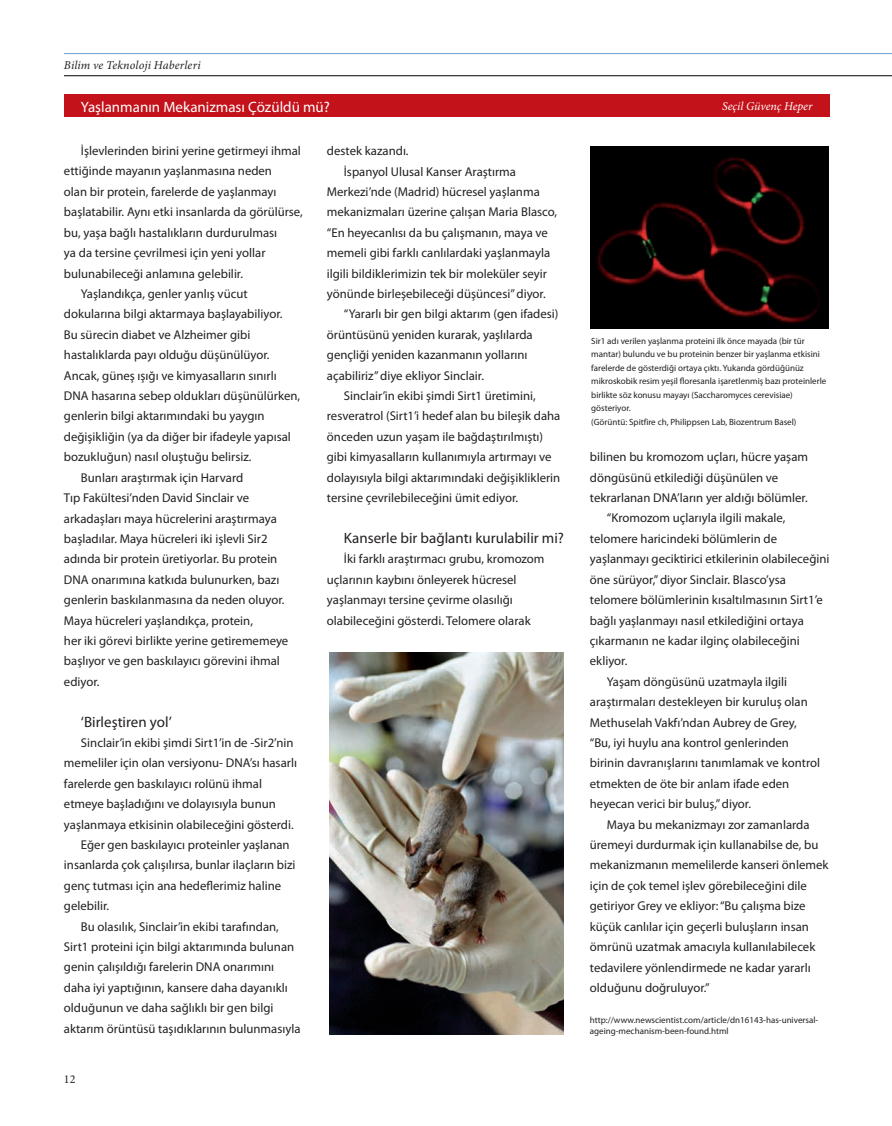
<style>
.page{position:relative;width:892px;height:1126px;background:#fff}
.page>*{position:absolute;margin:0;border:0;box-sizing:border-box;transform-origin:0 0}
.t1{font:15px "Myriad Pro";color:#231f20}
.t2{font:15px "Myriad Pro";color:#fff}
.t3{font:12.75px/20.4px "Myriad Pro";color:#231f20}
.t4{font:italic 12px "Minion Pro";letter-spacing:.01em;color:#231f20}
.t5{font:italic 12px "Minion Pro";color:#fff}
.t6{font:12px "Minion Pro";color:#231f20}
.t7{font:9px/13.5px "Myriad Pro";color:#231f20}
</style>
<div class="page">
<hr style="left:64px;top:75px;width:828px;height:1px;background:#000103">
<hr style="left:64px;top:53px;width:828px;height:1px;background:#6fa0cb">
<div style="left:64px;top:95px;width:765px;height:22px;background:#c4121a"></div>
<img style="left:330px;top:653px;width:234px;height:381px">
<img style="left:590px;top:147px;width:239px;height:182px">
<p class="t4" style="left:64px;top:60px;width:138px">Bilim ve Teknoloji Haberleri</p>
<p class="t2" style="left:81px;top:101px;width:250px">Yaşlanmanın Mekanizması Çözüldü mü?</p>
<p class="t3" style="left:81px;top:142px;width:221px">İşlevlerinden birini yerine getirmeyi ihmal</p>
<p class="t3" style="left:64px;top:162px;width:210px">ettiğinde mayanın yaşlanmasına neden</p>
<p class="t3" style="left:64px;top:182px;width:214px">olan bir protein, farelerde de yaşlanmayı</p>
<p class="t3" style="left:64px;top:203px;width:240px">başlatabilir. Aynı etki insanlarda da görülürse,</p>
<p class="t3" style="left:64px;top:223px;width:215px">bu, yaşa bağlı hastalıkların durdurulması</p>
<p class="t3" style="left:64px;top:244px;width:203px">ya da tersine çevrilmesi için yeni yollar</p>
<p class="t3" style="left:64px;top:264px;width:181px">bulunabileceği anlamına gelebilir.</p>
<p class="t3" style="left:81px;top:284px;width:168px">Yaşlandıkça, genler yanlış vücut</p>
<p class="t3" style="left:64px;top:305px;width:220px">dokularına bilgi aktarmaya başlayabiliyor.</p>
<p class="t3" style="left:64px;top:325px;width:188px">Bu sürecin diabet ve Alzheimer gibi</p>
<p class="t3" style="left:64px;top:346px;width:207px">hastalıklarda payı olduğu düşünülüyor.</p>
<p class="t3" style="left:64px;top:366px;width:214px">Ancak, güneş ışığı ve kimyasalların sınırlı</p>
<p class="t3" style="left:64px;top:387px;width:238px">DNA hasarına sebep oldukları düşünülürken,</p>
<p class="t3" style="left:64px;top:407px;width:202px">genlerin bilgi aktarımındaki bu yaygın</p>
<p class="t3" style="left:64px;top:427px;width:228px">değişikliğin (ya da diğer bir ifadeyle yapısal</p>
<p class="t3" style="left:64px;top:448px;width:189px">bozukluğun) nasıl oluştuğu belirsiz.</p>
<p class="t3" style="left:81px;top:468px;width:164px">Bunları araştırmak için Harvard</p>
<p class="t3" style="left:64px;top:489px;width:187px">Tıp Fakültesi’nden David Sinclair ve</p>
<p class="t3" style="left:64px;top:509px;width:214px">arkadaşları maya hücrelerini araştırmaya</p>
<p class="t3" style="left:64px;top:529px;width:205px">başladılar. Maya hücreleri iki işlevli Sir2</p>
<p class="t3" style="left:64px;top:550px;width:215px">adında bir protein üretiyorlar. Bu protein</p>
<p class="t3" style="left:64px;top:570px;width:217px">DNA onarımına katkıda bulunurken, bazı</p>
<p class="t3" style="left:64px;top:591px;width:222px">genlerin baskılanmasına da neden oluyor.</p>
<p class="t3" style="left:64px;top:611px;width:190px">Maya hücreleri yaşlandıkça, protein,</p>
<p class="t3" style="left:64px;top:631px;width:226px">her iki görevi birlikte yerine getirememeye</p>
<p class="t3" style="left:64px;top:652px;width:217px">başlıyor ve gen baskılayıcı görevini ihmal</p>
<p class="t3" style="left:64px;top:672px;width:37px">ediyor.</p>
<p class="t1" style="left:81px;top:716px;width:92px">‘Birleştiren yol’</p>
<p class="t3" style="left:81px;top:733px;width:214px">Sinclair’in ekibi şimdi Sirt1’in de -Sir2’nin</p>
<p class="t3" style="left:64px;top:754px;width:235px">memeliler için olan versiyonu- DNA’sı hasarlı</p>
<p class="t3" style="left:64px;top:774px;width:200px">farelerde gen baskılayıcı rolünü ihmal</p>
<p class="t3" style="left:64px;top:795px;width:213px">etmeye başladığını ve dolayısıyla bunun</p>
<p class="t3" style="left:64px;top:815px;width:231px">yaşlanmaya etkisinin olabileceğini gösterdi.</p>
<p class="t3" style="left:81px;top:836px;width:210px">Eğer gen baskılayıcı proteinler yaşlanan</p>
<p class="t3" style="left:64px;top:856px;width:233px">insanlarda çok çalışılırsa, bunlar ilaçların bizi</p>
<p class="t3" style="left:64px;top:876px;width:219px">genç tutması için ana hedeflerimiz haline</p>
<p class="t3" style="left:64px;top:897px;width:47px">gelebilir.</p>
<p class="t3" style="left:81px;top:917px;width:199px">Bu olasılık, Sinclair’in ekibi tarafından,</p>
<p class="t3" style="left:64px;top:938px;width:232px">Sirt1 proteini için bilgi aktarımında bulunan</p>
<p class="t3" style="left:64px;top:958px;width:212px">genin çalışıldığı farelerin DNA onarımını</p>
<p class="t3" style="left:64px;top:978px;width:225px">daha iyi yaptığının, kansere daha dayanıklı</p>
<p class="t3" style="left:64px;top:999px;width:211px">olduğunun ve daha sağlıklı bir gen bilgi</p>
<p class="t3" style="left:64px;top:1019px;width:238px">aktarım örüntüsü taşıdıklarının bulunmasıyla</p>
<p class="t3" style="left:327px;top:142px;width:83px">destek kazandı.</p>
<p class="t3" style="left:344px;top:162px;width:174px">İspanyol Ulusal Kanser Araştırma</p>
<p class="t3" style="left:327px;top:182px;width:214px">Merkezi’nde (Madrid) hücresel yaşlanma</p>
<p class="t3" style="left:327px;top:203px;width:232px">mekanizmaları üzerine çalışan Maria Blasco,</p>
<p class="t3" style="left:327px;top:223px;width:223px">“En heyecanlısı da bu çalışmanın, maya ve</p>
<p class="t3" style="left:327px;top:244px;width:225px">memeli gibi farklı canlılardaki yaşlanmayla</p>
<p class="t3" style="left:327px;top:264px;width:222px">ilgili bildiklerimizin tek bir moleküler seyir</p>
<p class="t3" style="left:327px;top:285px;width:220px">yönünde birleşebileceği düşüncesi” diyor.</p>
<p class="t3" style="left:344px;top:305px;width:216px">“Yararlı bir gen bilgi aktarım (gen ifadesi)</p>
<p class="t3" style="left:327px;top:325px;width:207px">örüntüsünü yeniden kurarak, yaşlılarda</p>
<p class="t3" style="left:327px;top:346px;width:202px">gençliği yeniden kazanmanın yollarını</p>
<p class="t3" style="left:327px;top:366px;width:159px">açabiliriz” diye ekliyor Sinclair.</p>
<p class="t3" style="left:344px;top:387px;width:193px">Sinclair’in ekibi şimdi Sirt1 üretimini,</p>
<p class="t3" style="left:327px;top:407px;width:235px">resveratrol (Sirt1’i hedef alan bu bileşik daha</p>
<p class="t3" style="left:327px;top:427px;width:218px">önceden uzun yaşam ile bağdaştırılmıştı)</p>
<p class="t3" style="left:327px;top:448px;width:226px">gibi kimyasalların kullanımıyla artırmayı ve</p>
<p class="t3" style="left:327px;top:468px;width:235px">dolayısıyla bilgi aktarımındaki değişikliklerin</p>
<p class="t3" style="left:327px;top:489px;width:193px">tersine çevrilebileceğini ümit ediyor.</p>
<p class="t1" style="left:344px;top:532px;width:222px">Kanserle bir bağlantı kurulabilir mi?</p>
<p class="t3" style="left:327px;top:550px;width:219px;text-indent:17px">İki farklı araştırmacı grubu, kromozom uçlarının kaybını önleyerek hücresel yaşlanmayı tersine çevirme olasılığı olabileceğini gösterdi. Telomere olarak</p>
<p class="t6" style="left:64px;top:1074px;width:13px">12</p>
<p class="t5" style="left:722px;top:102px;width:92px">Seçil Güvenç Heper</p>
<p class="t7" style="left:591px;top:335px;width:237px">Sir1 adı verilen yaşlanma proteini ilk önce mayada (bir tür mantar) bulundu ve bu proteinin benzer bir yaşlanma etkisini farelerde de gösterdiği ortaya çıktı. Yukarıda gördüğünüz mikroskobik resim yeşil floresanla işaretlenmiş bazı proteinlerle birlikte söz konusu mayayı (Saccharomyces cerevisiae) gösteriyor.<br>(Görüntü: Spitfire ch, Philippsen Lab, Biozentrum Basel)</p>
<p class="t3" style="left:590px;top:448px;width:220px">bilinen bu kromozom uçları, hücre yaşam</p>
<p class="t3" style="left:590px;top:468px;width:190px">döngüsünü etkilediği düşünülen ve</p>
<p class="t3" style="left:590px;top:489px;width:219px">tekrarlanan DNA’ların yer aldığı bölümler.</p>
<p class="t3" style="left:607px;top:509px;width:180px">“Kromozom uçlarıyla ilgili makale,</p>
<p class="t3" style="left:590px;top:529px;width:189px">telomere haricindeki bölümlerin de</p>
<p class="t3" style="left:590px;top:550px;width:241px">yaşlanmayı geciktirici etkilerinin olabileceğini</p>
<p class="t3" style="left:590px;top:570px;width:198px">öne sürüyor,” diyor Sinclair. Blasco’ysa</p>
<p class="t3" style="left:590px;top:591px;width:234px">telomere bölümlerinin kısaltılmasının Sirt1’e</p>
<p class="t3" style="left:590px;top:611px;width:215px">bağlı yaşlanmayı nasıl etkilediğini ortaya</p>
<p class="t3" style="left:590px;top:631px;width:212px">çıkarmanın ne kadar ilginç olabileceğini</p>
<p class="t3" style="left:590px;top:652px;width:39px">ekliyor.</p>
<p class="t3" style="left:607px;top:672px;width:182px">Yaşam döngüsünü uzatmayla ilgili</p>
<p class="t3" style="left:590px;top:693px;width:219px">araştırmaları destekleyen bir kuruluş olan</p>
<p class="t3" style="left:590px;top:713px;width:209px">Methuselah Vakfı’ndan Aubrey de Grey,</p>
<p class="t3" style="left:590px;top:734px;width:201px">“Bu, iyi huylu ana kontrol genlerinden</p>
<p class="t3" style="left:590px;top:754px;width:232px">birinin davranışlarını tanımlamak ve kontrol</p>
<p class="t3" style="left:590px;top:774px;width:201px">etmekten de öte bir anlam ifade eden</p>
<p class="t3" style="left:590px;top:795px;width:163px">heyecan verici bir buluş,” diyor.</p>
<p class="t3" style="left:607px;top:815px;width:204px">Maya bu mekanizmayı zor zamanlarda</p>
<p class="t3" style="left:590px;top:836px;width:230px">üremeyi durdurmak için kullanabilse de, bu</p>
<p class="t3" style="left:590px;top:856px;width:240px">mekanizmanın memelilerde kanseri önlemek</p>
<p class="t3" style="left:590px;top:876px;width:219px">için de çok temel işlev görebileceğini dile</p>
<p class="t3" style="left:590px;top:897px;width:217px">getiriyor Grey ve ekliyor: “Bu çalışma bize</p>
<p class="t3" style="left:590px;top:917px;width:221px">küçük canlılar için geçerli buluşların insan</p>
<p class="t3" style="left:590px;top:938px;width:227px">ömrünü uzatmak amacıyla kullanılabilecek</p>
<p class="t3" style="left:590px;top:958px;width:222px">tedavilere yönlendirmede ne kadar yararlı</p>
<p class="t3" style="left:590px;top:978px;width:121px">olduğunu doğruluyor.”</p>
<p class="t7" style="left:590px;top:1015px;width:230px;line-height:10.8px">http://www.newscientist.com/article/dn16143-has-universal&shy;ageing-mechanism-been-found.html</p>
</div>
